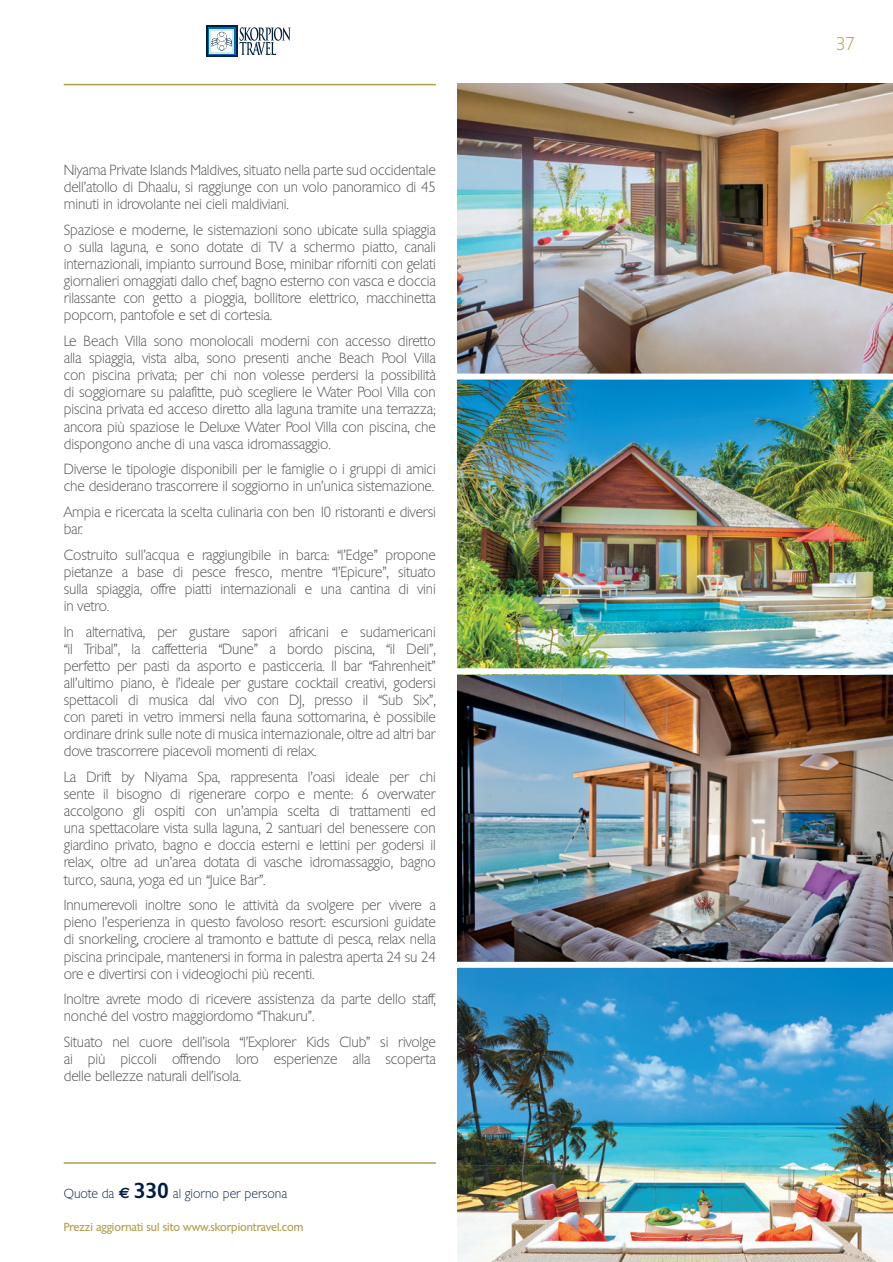
<style>
.page{position:relative;width:893px;height:1262px;background:#fff}
.page>*{position:absolute;margin:0;border:0;box-sizing:border-box;transform-origin:0 0}
.t1{font:200 18px "Chantilly Serial";color:#b19b4c}
.t2{font:200 14.25px/17.1px "Chantilly Serial";letter-spacing:-.01em;color:#4b4c4d;text-align:justify}
.t3{font:200 12.75px "Chantilly Serial";color:#001e41}
.t4{font:11.25px "Chantilly Serial";color:#b19b4c}
.s1{font-family:"Euro Sans";font-weight:700;font-size:15px}
.s2{font-weight:500;font-size:21px}
</style>
<div class="page">
<hr style="left:64px;top:84px;width:372px;height:1px;background:#b19b4c">
<div style="left:206px;top:26px;width:31px;height:31px;background:#001e41"></div>
<svg style="left:208px;top:27px;width:28px;height:28px"></svg>
<div style="left:210px;top:29px;width:24px;height:24px;background:#ceeae8"></div>
<div style="left:211px;top:31px;width:21px;height:21px;background:#fff"></div>
<svg style="left:211px;top:32px;width:21px;height:19px"></svg>
<svg style="left:239px;top:27px;width:52px;height:28px"></svg>
<hr style="left:64px;top:1162px;width:372px;height:1px;background:#b19b4c">
<img style="left:457px;top:84px;width:436px;height:289px">
<img style="left:457px;top:674px;width:436px;height:288px">
<img style="left:457px;top:379px;width:436px;height:289px">
<img style="left:457px;top:968px;width:436px;height:294px">
<p class="t2" style="left:64px;top:161px;width:374px">Niyama Private Islands Maldives, situato nella parte sud occidentale dell’atollo di Dhaalu, si raggiunge con un volo panoramico di 45 minuti in idrovolante nei cieli maldiviani.</p>
<p class="t2" style="left:64px;top:221px;width:374px">Spaziose e moderne, le sistemazioni sono ubicate sulla spiaggia o sulla laguna, e sono dotate di TV a schermo piatto, canali internazionali, impianto surround Bose, minibar riforniti con gelati giornalieri omaggiati dallo chef, bagno esterno con vasca e doccia rilassante con getto a pioggia, bollitore elettrico, macchinetta popcorn, pantofole e set di cortesia.</p>
<p class="t2" style="left:64px;top:332px;width:374px">Le Beach Villa sono monolocali moderni con accesso diretto alla spiaggia, vista alba, sono presenti anche Beach Pool Villa con piscina privata; per chi non volesse perdersi la possibilità di soggiornare su palafitte, può scegliere le Water Pool Villa con piscina privata ed acceso diretto alla laguna tramite una terrazza; ancora più spaziose le Deluxe Water Pool Villa con piscina, che dispongono anche di una vasca idromassaggio.</p>
<p class="t2" style="left:64px;top:461px;width:374px">Diverse le tipologie disponibili per le famiglie o i gruppi di amici che desiderano trascorrere il soggiorno in un’unica sistemazione.</p>
<p class="t2" style="left:64px;top:503px;width:374px">Ampia e ricercata la scelta culinaria con ben 10 ristoranti e diversi bar.</p>
<p class="t2" style="left:64px;top:546px;width:374px">Costruito sull’acqua e raggiungibile in barca: “l’Edge” propone pietanze a base di pesce fresco, mentre “l’Epicure”, situato sulla spiaggia, offre piatti internazionali e una cantina di vini in vetro.</p>
<p class="t2" style="left:64px;top:623px;width:374px">In alternativa, per gustare sapori africani e sudamericani “il Tribal”, la caffetteria “Dune” a bordo piscina, “il Deli”, perfetto per pasti da asporto e pasticceria. Il bar “Fahrenheit” all’ultimo piano, è l’ideale per gustare cocktail creativi, godersi spettacoli di musica dal vivo con DJ, presso il “Sub Six”, con pareti in vetro immersi nella fauna sottomarina, è possibile ordinare drink sulle note di musica internazionale, oltre ad altri bar dove trascorrere piacevoli momenti di relax.</p>
<p class="t2" style="left:64px;top:768px;width:374px">La Drift by Niyama Spa, rappresenta l’oasi ideale per chi sente il bisogno di rigenerare corpo e mente: 6 overwater accolgono gli ospiti con un’ampia scelta di trattamenti ed una spettacolare vista sulla laguna, 2 santuari del benessere con giardino privato, bagno e doccia esterni e lettini per godersi il relax, oltre ad un’area dotata di vasche idromassaggio, bagno turco, sauna, yoga ed un “Juice Bar”.</p>
<p class="t2" style="left:64px;top:896px;width:374px">Innumerevoli inoltre sono le attività da svolgere per vivere a pieno l’esperienza in questo favoloso resort: escursioni guidate di snorkeling, crociere al tramonto e battute di pesca, relax nella piscina principale, mantenersi in forma in palestra aperta 24 su 24 ore e divertirsi con i videogiochi più recenti.</p>
<p class="t2" style="left:64px;top:990px;width:374px">Inoltre avrete modo di ricevere assistenza da parte dello staff, nonché del vostro maggiordomo “Thakuru”.</p>
<p class="t2" style="left:64px;top:1033px;width:374px">Situato nel cuore dell’isola “l’Explorer Kids Club” si rivolge ai più piccoli offrendo loro esperienze alla scoperta delle bellezze naturali dell’isola.</p>
<p class="t3" style="left:64px;top:1185px;width:225px">Quote da <span class="s1">e</span> <span class="s2">330</span> al giorno per persona</p>
<p class="t4" style="left:64px;top:1219px;width:241px">Prezzi aggiornati sul sito www.skorpiontravel.com</p>
<p class="t1" style="left:836px;top:33px;width:20px">37</p>
</div>
